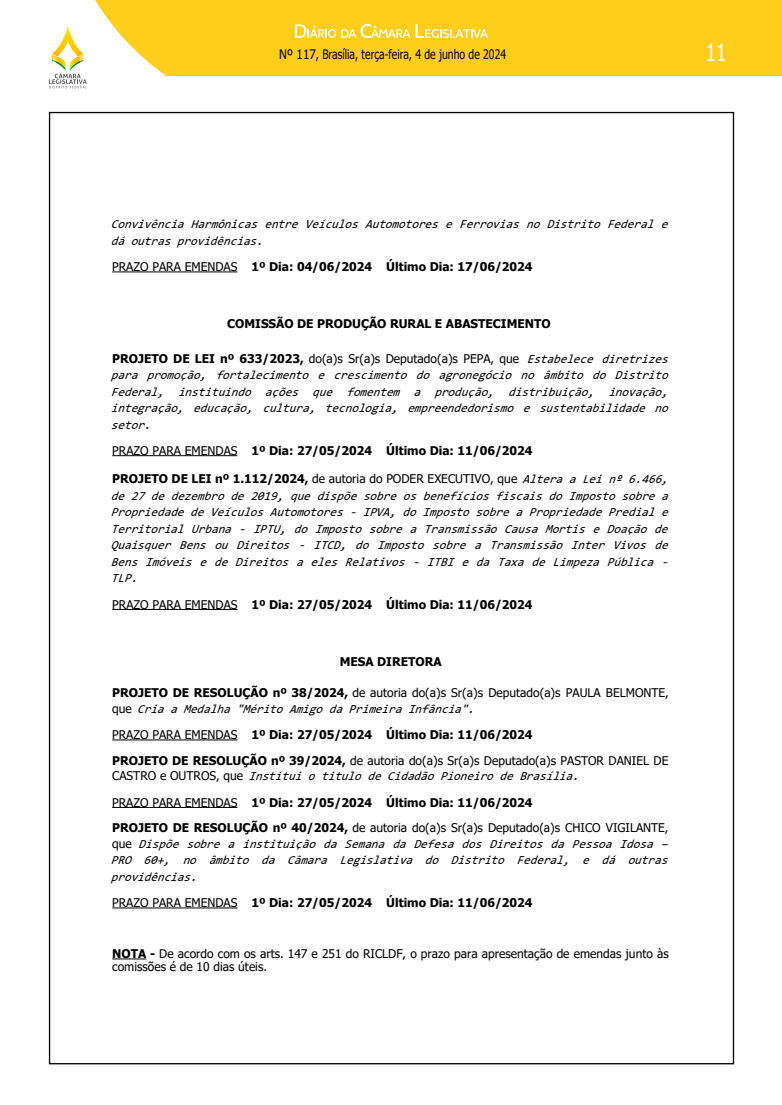
<style>
.page{position:relative;width:782px;height:1105px;background:#fff}
.page>*{position:absolute;margin:0;border:0;box-sizing:border-box;transform-origin:0 0}
.t1{font:23.6px "Tahoma";color:#fff;scale:.8 1}
.t2{font:13.1px "Tahoma";color:#000;scale:.9 1}
.t3{font:italic 12px/16.5px "Tahoma";color:#000;text-align:justify}
.t4{font:12px/25.9px "Tahoma";color:#000}
.t5{font:700 12px/25.5px "Tahoma";color:#000}
.s1{font-weight:400}
.s2{font-weight:700;font-style:normal}
.s3{font-style:normal}
.s4{font-weight:700}
.s5{font-style:italic}
</style>
<div class="page">
<div style="left:0;top:0;width:781px;height:75px;background:#ffcd1c"></div>
<svg style="left:0;top:0;width:165px;height:89px"></svg>
<svg style="left:295px;top:24px;width:193px;height:14px"></svg>
<hr style="left:112px;top:272px;width:125px;height:1px;background:#000">
<hr style="left:112px;top:455px;width:125px;height:1px;background:#000">
<hr style="left:112px;top:609px;width:125px;height:1px;background:#000">
<hr style="left:112px;top:740px;width:125px;height:1px;background:#000">
<hr style="left:112px;top:807px;width:125px;height:1px;background:#000">
<hr style="left:112px;top:908px;width:125px;height:1px;background:#000">
<hr style="left:112px;top:959px;width:34px;height:1px;background:#000">
<p class="t2" style="left:279px;top:46px;width:254px">Nº 117, Brasília, terça-feira, 4 de junho de 2024</p>
<h1 class="t1" style="left:705px;top:36px;width:27px">11</h1>
<p class="t3" style="left:112px;top:216px;width:557px">Convivência Harmônicas entre Veículos Automotores e Ferrovias no Distrito Federal e dá outras providências.</p>
<p class="t5" style="left:112px;top:255px;width:421px"><span class="s1">PRAZO PARA EMENDAS</span> 1º Dia: 04/06/2024 Último Dia: 17/06/2024</p>
<p class="t5" style="left:227px;top:312px;width:325px">COMISSÃO DE PRODUÇÃO RURAL E ABASTECIMENTO</p>
<p class="t3" style="left:112px;top:350px;width:558px"><span class="s2">PROJETO DE LEI nº 633/2023,</span> <span class="s3">do(a)s Sr(a)s Deputado(a)s PEPA, que</span> Estabelece diretrizes para promoção, fortalecimento e crescimento do agronegócio no âmbito do Distrito Federal, instituindo ações que fomentem a produção, distribuição, inovação, integração, educação, cultura, tecnologia, empreendedorismo e sustentabilidade no setor.</p>
<p class="t5" style="left:112px;top:438px;width:421px"><span class="s1">PRAZO PARA EMENDAS</span> 1º Dia: 27/05/2024 Último Dia: 11/06/2024</p>
<p class="t3" style="left:112px;top:471px;width:558px"><span class="s2">PROJETO DE LEI nº 1.112/2024,</span> <span class="s3">de autoria do PODER EXECUTIVO, que</span> Altera a Lei nº 6.466, de 27 de dezembro de 2019, que dispõe sobre os benefícios fiscais do Imposto sobre a Propriedade de Veículos Automotores - IPVA, do Imposto sobre a Propriedade Predial e Territorial Urbana - IPTU, do Imposto sobre a Transmissão Causa Mortis e Doação de Quaisquer Bens ou Direitos - ITCD, do Imposto sobre a Transmissão Inter Vivos de Bens Imóveis e de Direitos a eles Relativos - ITBI e da Taxa de Limpeza Pública - TLP.</p>
<p class="t5" style="left:112px;top:592px;width:421px"><span class="s1">PRAZO PARA EMENDAS</span> 1º Dia: 27/05/2024 Último Dia: 11/06/2024</p>
<p class="t5" style="left:339px;top:649px;width:103px">MESA DIRETORA</p>
<p class="t4" style="left:112px;top:686px;width:558px;line-height:15.7px"><span class="s4">PROJETO DE RESOLUÇÃO nº 38/2024,</span> de autoria do(a)s Sr(a)s Deputado(a)s PAULA BELMONTE, que <span class="s5">Cria a Medalha "Mérito Amigo da Primeira Infância".</span></p>
<p class="t5" style="left:112px;top:723px;width:557px"><span class="s1">PRAZO PARA EMENDAS</span> 1º Dia: 27/05/2024 Último Dia: 11/06/2024<br>PROJETO DE RESOLUÇÃO nº 39/2024, <span class="s1">de autoria do(a)s Sr(a)s Deputado(a)s PASTOR DANIEL DE</span></p>
<p class="t4" style="left:112px;top:764px;width:557px">CASTRO e OUTROS, que <span class="s5">Institui o titulo de Cidadão Pioneiro de Brasília.<br></span>PRAZO PARA EMENDAS <span class="s4">1º Dia: 27/05/2024 Último Dia: 11/06/2024<br>PROJETO DE RESOLUÇÃO nº 40/2024,</span> de autoria do(a)s Sr(a)s Deputado(a)s CHICO VIGILANTE,</p>
<p class="t3" style="left:112px;top:836px;width:558px"><span class="s3">que</span> Dispõe sobre a instituição da Semana da Defesa dos Direitos da Pessoa Idosa – PRO 60+, no âmbito da Câmara Legislativa do Distrito Federal, e dá outras providências.</p>
<p class="t5" style="left:112px;top:891px;width:421px"><span class="s1">PRAZO PARA EMENDAS</span> 1º Dia: 27/05/2024 Último Dia: 11/06/2024</p>
<p class="t4" style="left:112px;top:948px;width:557px;line-height:12.7px"><span class="s4">NOTA -</span> De acordo com os arts. 147 e 251 do RICLDF, o prazo para apresentação de emendas junto às comissões é de 10 dias úteis.</p>
</div>
